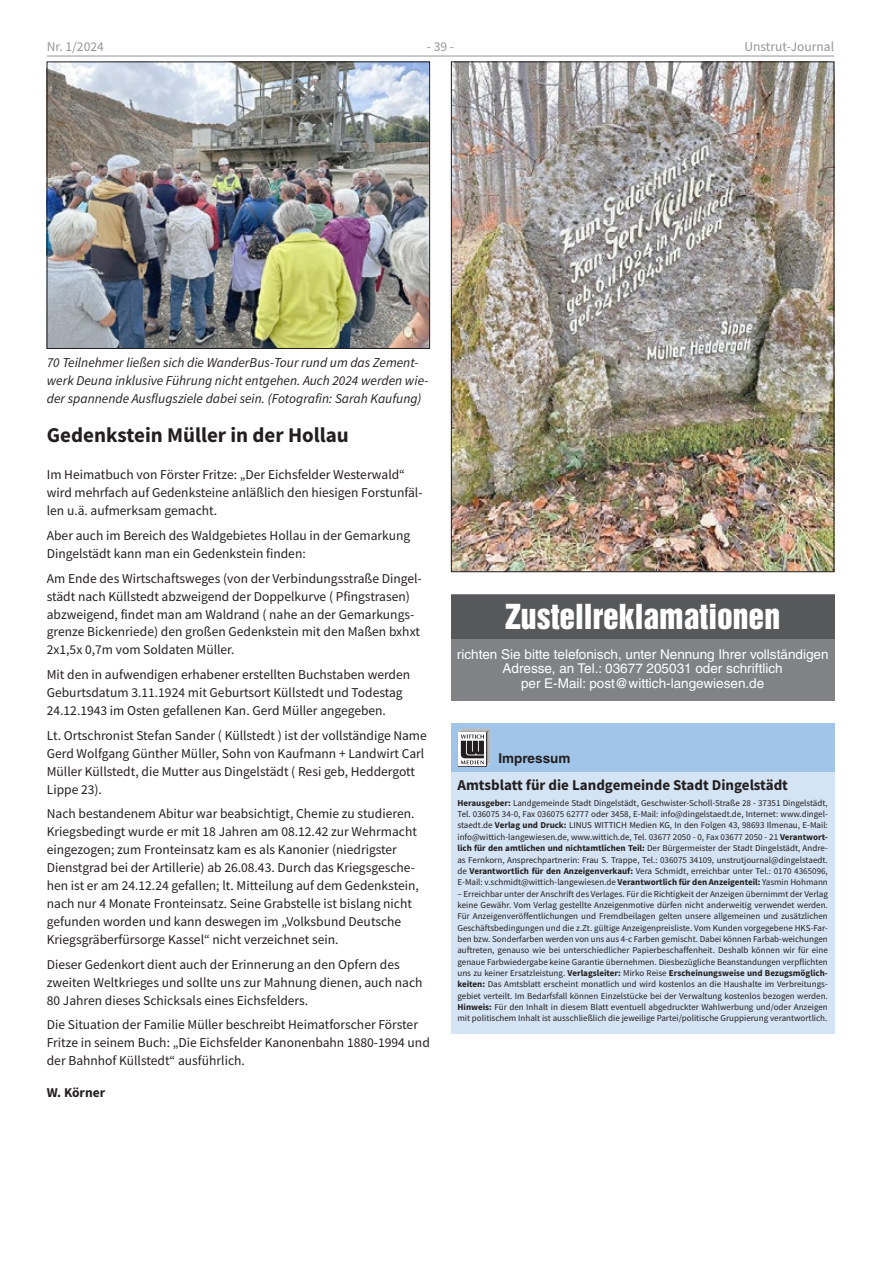
<style>
.page{position:relative;width:881px;height:1263px;background:#fff}
.page>*{position:absolute;margin:0;border:0;box-sizing:border-box;transform-origin:0 0}
.Zustell_ueber{font:31.5px "Helvetica Inserat LT";color:#fff}
.Überschrift{font:700 21px "Source Sans Pro";color:#231f20}
.Zwischenüberschrift{font:700 15px "Source Sans Pro";color:#231f20}
.t1{font:13.5px/18px "Source Sans Pro";color:#231f20}
.Bildunterschrift{font:italic 13.5px/18px "Source Sans Pro";color:#231f20}
.Zustell_norm{font:13.5px/14.7px "Helvetica LT";color:#fff;text-align:center}
.t2{font:13.5px "Source Sans Pro";color:#939598}
.Impressum_kopfz{font:700 13.5px "Helvetica LT";color:#231f20}
.t3{font:700 13.5px "Source Sans Pro";color:#231f20}
.Impressum{font:9px/11.4px "Source Sans Pro";color:#231f20;text-align:justify}
.s1{font-weight:700}
</style>
<div class="page">
<hr style="left:47px;top:56px;width:786px;height:1px;background:#939598">
<img style="left:453px;top:64px;width:378px;height:506px">
<div style="left:451px;top:594px;width:382px;height:107px;background:#808285"></div>
<div style="left:451px;top:595px;width:382px;height:44px;background:#57585a"></div>
<div style="left:451px;top:760px;width:382px;height:273px;background:#d4e4f4"></div>
<div style="left:451px;top:723px;width:382px;height:48px;background:#a0c5e8"></div>
<svg style="left:458px;top:729px;width:32px;height:38px"></svg>
<img style="left:49px;top:64px;width:378px;height:283px">
<div style="left:47px;top:62px;width:382px;height:287px;border:1px solid #231f20"></div>
<h3 class="t2" style="left:47px;top:37px;width:58px">Nr. 1/2024</h3>
<h3 class="t2" style="left:426px;top:37px;width:29px">- 39 -</h3>
<h3 class="t2" style="left:744px;top:37px;width:91px">Unstrut-Journal</h3>
<p class="Bildunterschrift" style="left:47px;top:353px;width:383px">70 Teilnehmer ließen sich die WanderBus-Tour rund um das Zement&shy;werk Deuna inklusive Führung nicht entgehen. Auch 2024 werden wie&shy;der spannende Ausflugsziele dabei sein. (Fotografin: Sarah Kaufung)</p>
<p class="Überschrift" style="left:47px;top:421px;width:303px">Gedenkstein Müller in der Hollau</p>
<p class="t1" style="left:47px;top:466px;width:377px">Im Heimatbuch von Förster Fritze: „Der Eichsfelder Westerwald“ wird mehrfach auf Gedenksteine anläßlich den hiesigen Forstunfäl&shy;len u.ä. aufmerksam gemacht.</p>
<p class="t1" style="left:47px;top:526px;width:365px">Aber auch im Bereich des Waldgebietes Hollau in der Gemarkung<br>Dingelstädt kann man ein Gedenkstein finden:</p>
<p class="t1" style="left:47px;top:569px;width:376px">Am Ende des Wirtschaftsweges (von der Verbindungsstraße Dingel&shy;städt nach Küllstedt abzweigend der Doppelkurve ( Pfingstrasen) abzweigend, findet man am Waldrand ( nahe an der Gemarkungs&shy;grenze Bickenriede) den großen Gedenkstein mit den Maßen bxhxt 2x1,5x 0,7m vom Soldaten Müller.</p>
<p class="t1" style="left:47px;top:665px;width:365px">Mit den in aufwendigen erhabener erstellten Buchstaben werden<br>Geburtsdatum 3.11.1924 mit Geburtsort Küllstedt und Todestag<br>24.12.1943 im Osten gefallenen Kan. Gerd Müller angegeben.</p>
<p class="t1" style="left:47px;top:726px;width:381px">Lt. Ortschronist Stefan Sander ( Küllstedt ) ist der vollständige Name Gerd Wolfgang Günther Müller, Sohn von Kaufmann + Landwirt Carl Müller Küllstedt, die Mutter aus Dingelstädt ( Resi geb, Heddergott Lippe 23).</p>
<p class="t1" style="left:47px;top:805px;width:373px">Nach bestandenem Abitur war beabsichtigt, Chemie zu studieren.<br>Kriegsbedingt wurde er mit 18 Jahren am 08.12.42 zur Wehrmacht eingezogen; zum Fronteinsatz kam es als Kanonier (niedrigster Dienstgrad bei der Artillerie) ab 26.08.43. Durch das Kriegsgesche&shy;hen ist er am 24.12.24 gefallen; lt. Mitteilung auf dem Gedenkstein, nach nur 4 Monate Fronteinsatz. Seine Grabstelle ist bislang nicht gefunden worden und kann deswegen im „Volksbund Deutsche Kriegsgräberfürsorge Kassel“ nicht verzeichnet sein.</p>
<p class="t1" style="left:47px;top:955px;width:377px">Dieser Gedenkort dient auch der Erinnerung an den Opfern des zweiten Weltkrieges und sollte uns zur Mahnung dienen, auch nach<br>80 Jahren dieses Schicksals eines Eichsfelders.</p>
<p class="t1" style="left:47px;top:1016px;width:384px">Die Situation der Familie Müller beschreibt Heimatforscher Förster<br>Fritze in seinem Buch: „Die Eichsfelder Kanonenbahn 1880-1994 und der Bahnhof Küllstedt“ ausführlich.</p>
<p class="t3" style="left:47px;top:1083px;width:60px">W. Körner</p>
<p class="Zustell_ueber" style="left:505px;top:598px;width:276px">Zustellreklamationen</p>
<p class="Zustell_norm" style="left:456px;top:646px;width:373px">richten Sie bitte telefonisch, unter Nennung Ihrer vollständigen<br>Adresse, an Tel.: 03677 205031 oder schriftlich<br>per E-Mail: post@wittich-langewiesen.de</p>
<p class="Impressum_kopfz" style="left:498px;top:750px;width:74px">Impressum</p>
<p class="Zwischenüberschrift" style="left:457px;top:775px;width:332px">Amtsblatt für die Landgemeinde Stadt Dingelstädt</p>
<p class="Impressum" style="left:457px;top:797px;width:372px"><span class="s1">Herausgeber:</span> Landgemeinde Stadt Dingelstädt, Geschwister-Scholl-Straße 28 - 37351 Dingelstädt, Tel. 036075 34-0, Fax 036075 62777 oder 3458, E-Mail: info@dingelstaedt.de, Internet: www.dingel&shy;staedt.de <span class="s1">Verlag und Druck:</span> LINUS WITTICH Medien KG, In den Folgen 43, 98693 Ilmenau, E-Mail: info@wittich-langewiesen.de, www.wittich.de, Tel. 03677 2050 - 0, Fax 03677 2050 - 21 <span class="s1">Verantwort&shy;lich für den amtlichen und nichtamtlichen Teil:</span> Der Bürgermeister der Stadt Dingelstädt, Andre&shy;as Fernkorn, Ansprechpartnerin: Frau S. Trappe, Tel.: 036075 34109, unstrutjournal@dingelstaedt. de <span class="s1">Verantwortlich für den Anzeigenverkauf:</span> Vera Schmidt, erreichbar unter Tel.: 0170 4365096, E-Mail: v.schmidt@wittich-langewiesen.de <span class="s1">Verantwortlich für den Anzeigenteil:</span> Yasmin Hohmann</p>
<p class="Impressum" style="left:457px;top:888px;width:372px">– Erreichbar unter der Anschrift des Verlages. Für die Richtigkeit der Anzeigen übernimmt der Verlag keine Gewähr. Vom Verlag gestellte Anzeigenmotive dürfen nicht anderweitig verwendet werden.<br>Für Anzeigenveröffentlichungen und Fremdbeilagen gelten unsere allgemeinen und zusätzlichen Geschäftsbedingungen und die z.Zt. gültige Anzeigenpreisliste. Vom Kunden vorgegebene HKS-Far&shy;ben bzw. Sonderfarben werden von uns aus 4-c Farben gemischt. Dabei können Farbab-weichungen auftreten, genauso wie bei unterschiedlicher Papierbeschaffenheit. Deshalb können wir für eine genaue Farbwiedergabe keine Garantie übernehmen. Diesbezügliche Beanstandungen verpflichten uns zu keiner Ersatzleistung. <span class="s1">Verlagsleiter:</span> Mirko Reise <span class="s1">Erscheinungsweise und Bezugsmöglich&shy;keiten:</span> Das Amtsblatt erscheint monatlich und wird kostenlos an die Haushalte im Verbreitungs&shy;gebiet verteilt. Im Bedarfsfall können Einzelstücke bei der Verwaltung kostenlos bezogen werden.<br><span class="s1">Hinweis:</span> Für den Inhalt in diesem Blatt eventuell abgedruckter Wahlwerbung und/oder Anzeigen mit politischem Inhalt ist ausschließlich die jeweilige Partei/politische Gruppierung verantwortlich.</p>
</div>
